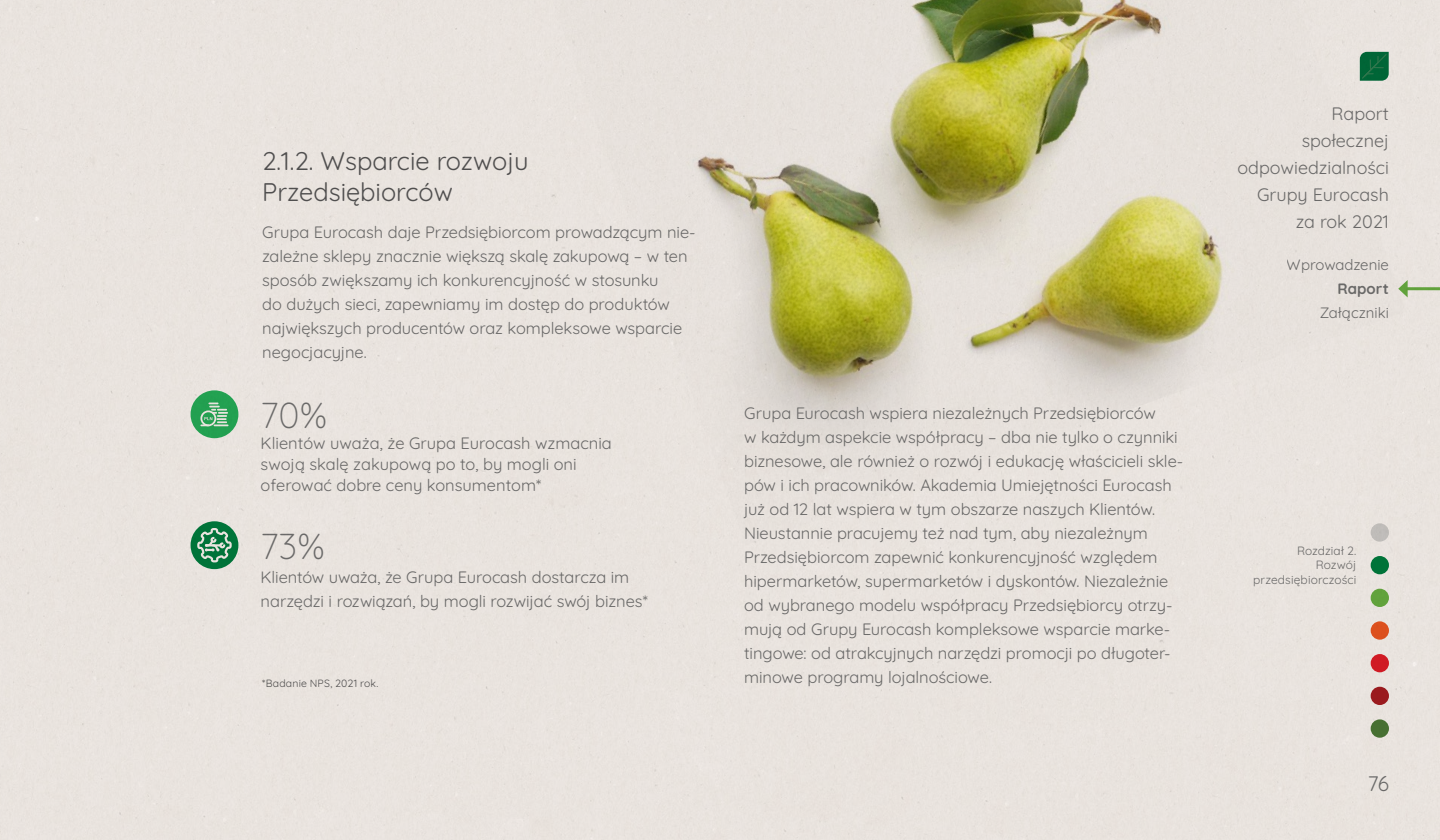
<style>
.page{position:relative;width:1440px;height:840px;background:#fff}
.page>*{position:absolute;margin:0;border:0;box-sizing:border-box;transform-origin:0 0}
.NOWY_akapit_11_ESENC{font:300 36px "Quicksand";color:#757779}
.NOWY_podtytul_X_X_X{font:25.5px/30.6px "Quicksand";color:#58595b}
.t1{font:21px "Quicksand";color:#757779}
.t2{font:18px/27px "Quicksand";color:#757779;text-align:right}
.NOWY_akapit_11_SRODE{font:16.5px/24px "Quicksand";letter-spacing:-.005em;color:#757779}
.NOWY_akapit_11_ESENC-2{font:16.5px/21px "Quicksand";color:#757779}
.t3{font:15px "Quicksand";color:#757779}
.t4{font:700 15px "Quicksand";letter-spacing:.005em;color:#757779}
.NOWY_pagina_rozdzial{font:12px/14.4px "Quicksand";letter-spacing:.01em;color:#757779;text-align:right}
.źródło{font:10.5px "Quicksand";letter-spacing:.015em;color:#58595b}
</style>
<div class="page">
<img style="left:0;top:0;width:1440px;height:840px">
<svg style="left:1371px;top:719px;width:18px;height:19px"></svg>
<div style="left:1371px;top:687px;width:18px;height:18px;background:#9a1a1e;border-radius:50%"></div>
<div style="left:1371px;top:654px;width:18px;height:18px;background:#d01a24;border-radius:50%"></div>
<svg style="left:1371px;top:621px;width:18px;height:19px"></svg>
<div style="left:1371px;top:589px;width:18px;height:18px;background:#62a23c;border-radius:50%"></div>
<div style="left:1371px;top:556px;width:18px;height:18px;background:#007339;border-radius:50%"></div>
<div style="left:1371px;top:523px;width:18px;height:19px;background:#bfbcb9;border-radius:50%"></div>
<p class="NOWY_podtytul_X_X_X" style="left:262px;top:143px;width:268px">2.1.2. Wsparcie rozwoju<br>Przedsiębiorców</p>
<p class="NOWY_akapit_11_SRODE" style="left:262px;top:218px;width:435px">Grupa Eurocash daje Przedsiębiorcom prowadzącym nie&shy;zależne sklepy znacznie większą skalę zakupową – w ten sposób zwiększamy ich konkurencyjność w stosunku<br>do dużych sieci, zapewniamy im dostęp do produktów największych producentów oraz kompleksowe wsparcie negocjacyjne.</p>
<p class="NOWY_akapit_11_ESENC" style="left:261px;top:387px;width:68px">70%</p>
<p class="NOWY_akapit_11_ESENC-2" style="left:261px;top:431px;width:353px">Klientów uważa, że Grupa Eurocash wzmacnia swoją skalę zakupową po to, by mogli oni oferować dobre ceny konsumentom*</p>
<p class="NOWY_akapit_11_ESENC" style="left:261px;top:518px;width:66px">73%</p>
<p class="NOWY_akapit_11_ESENC-2" style="left:261px;top:563px;width:389px;line-height:24px">Klientów uważa, że Grupa Eurocash dostarcza im narzędzi i rozwiązań, by mogli rozwijać swój biznes*</p>
<p class="źródło" style="left:262px;top:675px;width:118px">*Badanie NPS, 2021 rok.</p>
<p class="NOWY_akapit_11_SRODE" style="left:744px;top:399px;width:441px">Grupa Eurocash wspiera niezależnych Przedsiębiorców<br>w każdym aspekcie współpracy – dba nie tylko o czynniki biznesowe, ale również o rozwój i edukację właścicieli skle&shy;pów i ich pracowników. Akademia Umiejętności Eurocash już od 12 lat wspiera w tym obszarze naszych Klientów.<br>Nieustannie pracujemy też nad tym, aby niezależnym Przedsiębiorcom zapewnić konkurencyjność względem hipermarketów, supermarketów i dyskontów. Niezależnie od wybranego modelu współpracy Przedsiębiorcy otrzy&shy;mują od Grupy Eurocash kompleksowe wsparcie marke&shy;tingowe: od atrakcyjnych narzędzi promocji po długoter&shy;minowe programy lojalnościowe.</p>
<p class="t2" style="left:1238px;top:98px;width:153px">Raport<br>społecznej odpowiedzialności<br>Grupy Eurocash za rok 2021</p>
<p class="t3" style="left:1287px;top:253px;width:104px">Wprowadzenie</p>
<p class="t4" style="left:1337px;top:277px;width:53px">Raport</p>
<p class="t3" style="left:1320px;top:301px;width:71px">Załączniki</p>
<p class="NOWY_pagina_rozdzial" style="left:1297px;top:542px;width:61px">Rozdział 2.</p>
<p class="NOWY_pagina_rozdzial" style="left:1253px;top:557px;width:105px">Rozwój przedsiębiorczości</p>
<p class="t1" style="left:1368px;top:767px;width:23px">76</p>
</div>
